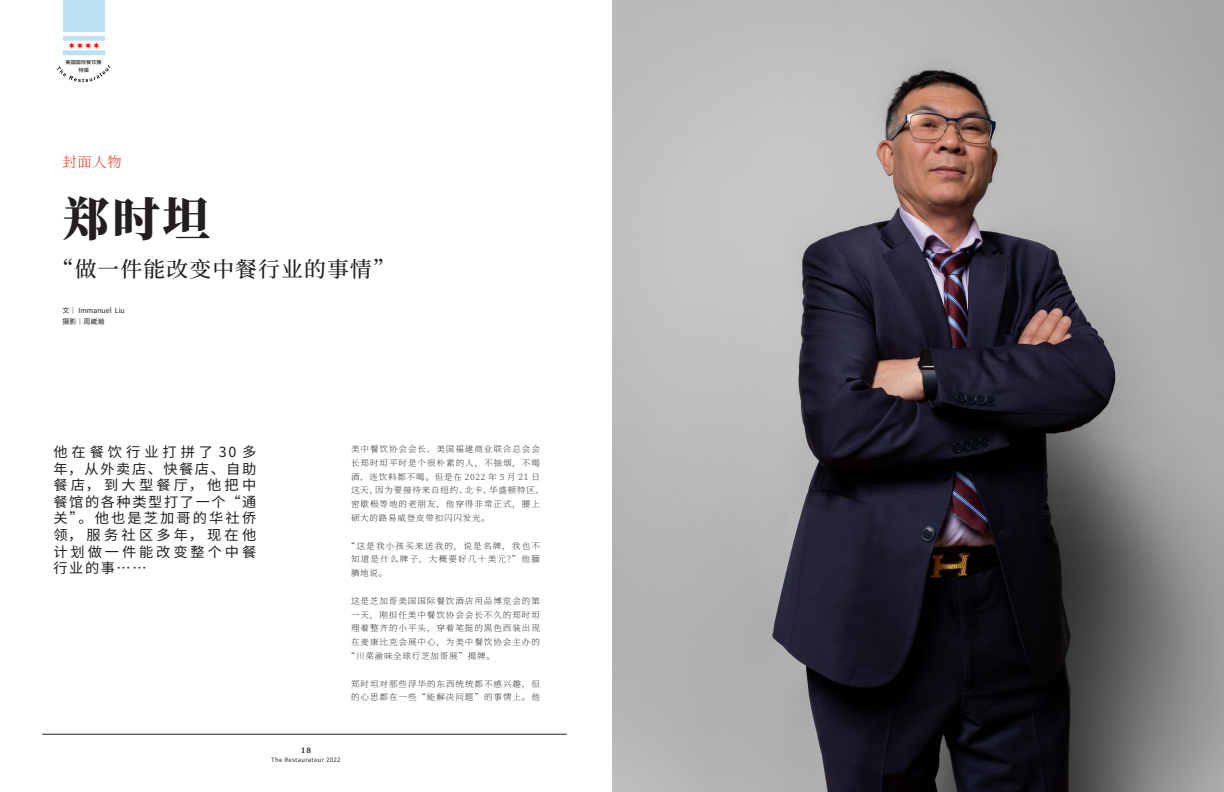
<style>
.page{position:relative;width:1224px;height:792px;background:#fff}
.page>*{position:absolute;margin:0;border:0;box-sizing:border-box;transform-origin:0 0}
.t1{font:800 46.5px "Source Han Serif CN";color:#231f20}
.t2{font:500 21.4px "Source Han Serif CN";letter-spacing:.05em;color:#231f20}
.t3{font:13.9px/16.6px "Source Han Sans CN";letter-spacing:.15em;color:#231f20;text-align:justify}
.t4{font:300 13.9px "Source Han Serif CN";color:#ef3822}
.t5{font:200 8.4px/13.8px "Source Han Serif CN";letter-spacing:.11em;color:#231f20}
.t6{font:200 8.4px "Source Han Serif CN";letter-spacing:.09em;color:#231f20}
.t7{font:700 8px "Charter";color:#231f20}
.t8{font:7px/11px "Source Han Sans CN";color:#231f20}
.t9{font:6px "Source Han Sans CN";letter-spacing:.06em;color:#231f20}
.t10{font:500 5.2px/7.7px "Source Han Sans CN";color:#231f20;text-align:center}
</style>
<div class="page">
<hr style="left:42px;top:734px;width:525px;height:1px;background:#231f20">
<img style="left:612px;top:0;width:612px;height:792px">
<svg style="left:57px;top:65px;width:53px;height:17px"></svg>
<img style="left:63px;top:36px;width:42px;height:20px">
<div style="left:63px;top:0;width:41px;height:32px;background:#bae1f3"></div>
<p class="t10" style="left:66px;top:58px;width:38px">美国国际餐饮展特辑</p>
<h3 class="t4" style="left:63px;top:154px;width:61px">封面人物</h3>
<h1 class="t1" style="left:63px;top:193px;width:149px">郑时坦</h1>
<h2 class="t2" style="left:52px;top:257px;width:345px">“做一件能改变中餐行业的事情”</h2>
<p class="t8" style="left:63px;top:305px;width:64px">文｜ Immanuel Liu摄影｜周崴瀚</p>
<h3 class="t3" style="left:53px;top:444px;width:204px">他在餐饮行业打拼了 30 多年，从外卖店、快餐店、自助餐店，到大型餐厅，他把中餐馆的各种类型打了一个“通关”。他也是芝加哥的华社侨领，服务社区多年，现在他计划做一件能改变整个中餐行业的事……</h3>
<p class="t5" style="left:351px;top:442px;width:195px">美中餐饮协会会长、美国福建商业联合总会会长郑时坦平时是个很朴素的人，不抽烟，不喝酒，连饮料都不喝。但是在 2022 年 5 月 21 日这天，因为要接待来自纽约、北卡、华盛顿特区、密歇根等地的老朋友，他穿得非常正式，腰上硕大的路易威登皮带扣闪闪发光。</p>
<p class="t5" style="left:351px;top:539px;width:191px;text-align:justify;text-indent:-4px">“这是我小孩买来送我的，说是名牌，我也不知道是什么牌子，大概要好几十美元？”他腼腆地说。</p>
<p class="t5" style="left:351px;top:594px;width:191px">这是芝加哥美国国际餐饮酒店用品博览会的第</p>
<p class="t5" style="left:351px;top:608px;width:191px">一天，刚担任美中餐饮协会会长不久的郑时坦</p>
<p class="t5" style="left:351px;top:622px;width:191px">理着整齐的小平头，穿着笔挺的黑色西装出现</p>
<p class="t5" style="left:351px;top:635px;width:191px">在麦康比克会展中心，为美中餐饮协会主办的</p>
<p class="t6" style="left:347px;top:651px;width:150px">“川菜渝味全球行芝加哥展”揭牌。</p>
<p class="t5" style="left:351px;top:677px;width:191px">郑时坦对那些浮华的东西统统都不感兴趣，但的心思都在一些“能解决问题”的事情上。他</p>
<p class="t7" style="left:301px;top:743px;width:12px">18</p>
<p class="t9" style="left:271px;top:756px;width:71px">The Restaurateur 2022</p>
</div>
